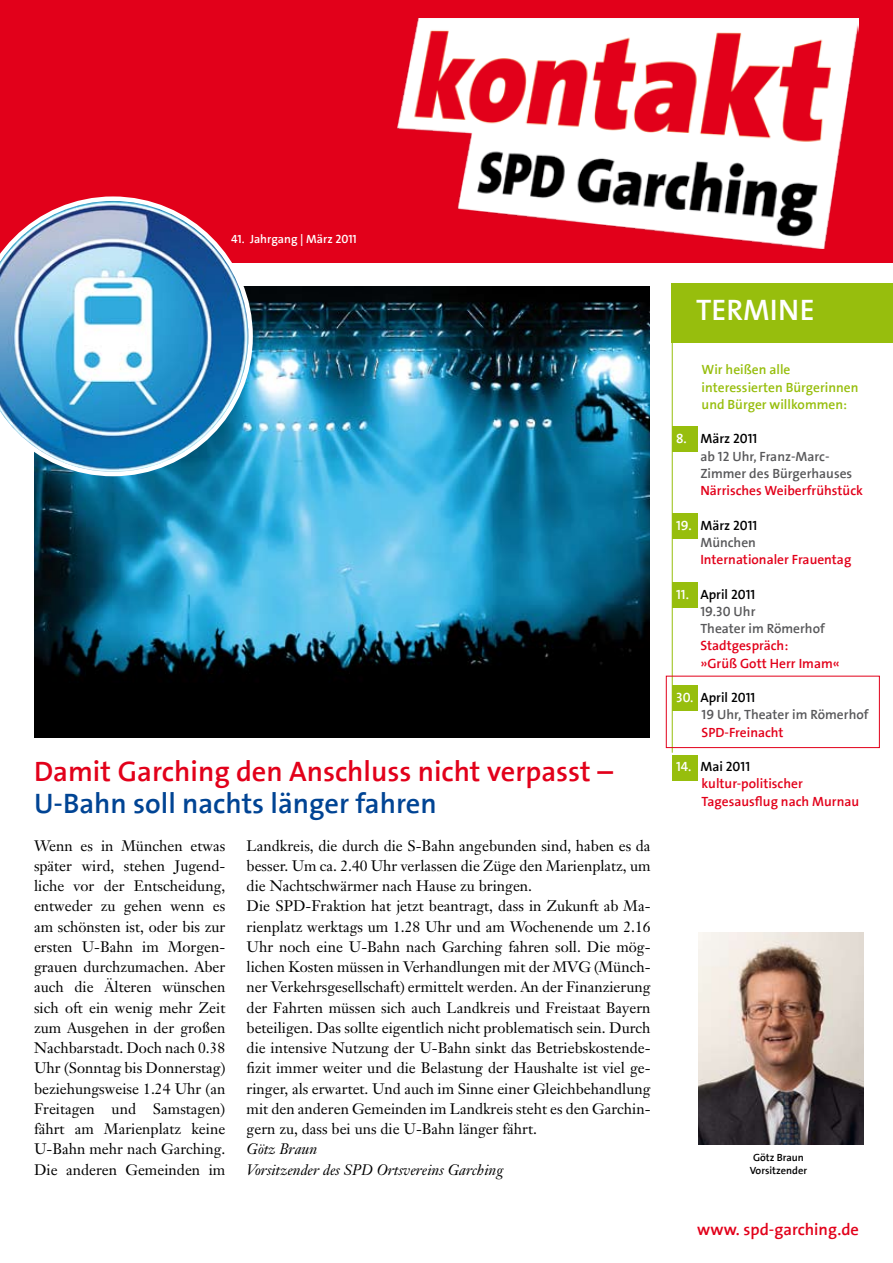
<style>
.page{position:relative;width:893px;height:1263px;background:#fff}
.page>*{position:absolute;margin:0;border:0;box-sizing:border-box;transform-origin:0 0}
.t1{font:700 30px "SPD2002 The Sans";color:#fff}
.t2{font:700 28.5px "SPD2002 The Sans";color:#e2001a}
.t3{font:700 28.5px "SPD2002 The Sans";color:#004494}
.t4{font:700 16.5px "SPD2002 The Sans";color:#e2001a}
.t5{font:15px/20.2px "Janson Text";color:#000;text-align:justify}
.t6{font:italic 15px/20.2px "Janson Text";color:#000}
.t7{font:700 13.5px/17.2px "SPD2002 The Sans";color:#e2001a}
.t8{font:700 13.5px/17.2px "SPD2002 The Sans";color:#58585a}
.t9{font:700 13.5px/17.2px "SPD2002 The Sans";color:#97be0d}
.t10{font:700 13.5px/17.2px "SPD2002 The Sans";color:#000;text-align:right}
.t11{font:700 12px "SPD2002 The Sans";color:#fff}
.t12{font:700 10.5px/12.6px "SPD2002 The Sans";color:#000;text-align:center}
.s1{color:#fff}
.s2{color:#000}
.s3{color:#58585a}
</style>
<div class="page">
<div style="left:672px;top:755px;width:25px;height:26px;background:#97be0d"></div>
<div style="left:672px;top:685px;width:25px;height:25px;background:#97be0d"></div>
<div style="left:672px;top:582px;width:25px;height:26px;background:#97be0d"></div>
<div style="left:0;top:0;width:893px;height:263px;background:#e2001a"></div>
<img style="left:398px;top:19px;width:461px;height:229px">
<hr style="left:672px;top:334px;width:1px;height:419px;background:#97be0d">
<div style="left:672px;top:283px;width:221px;height:60px;background:#97be0d"></div>
<div style="left:672px;top:427px;width:25px;height:25px;background:#97be0d"></div>
<div style="left:672px;top:513px;width:25px;height:25px;background:#97be0d"></div>
<img style="left:35px;top:287px;width:615px;height:451px">
<img style="left:0;top:196px;width:253px;height:280px">
<img style="left:698px;top:932px;width:165px;height:212px">
<div style="left:666px;top:676px;width:214px;height:72px;border:1px solid #e2001a"></div>
<p class="t11" style="left:231px;top:233px;width:127px">41. Jahrgang | März 2011</p>
<h1 class="t1" style="left:696px;top:294px;width:120px">TERMINE</h1>
<p class="t9" style="left:702px;top:362px;width:158px">Wir heißen alle interessierten Bürgerinnen und Bürger willkommen:</p>
<p class="t8" style="left:700px;top:431px;width:153px;text-indent:-24px"><span class="s1">8.</span> <span class="s2">März 2011<br></span>ab 12 Uhr, Franz-Marc-<br>Zimmer des Bürgerhauses</p>
<p class="t7" style="left:700px;top:482px;width:164px">Närrisches Weiberfrühstück</p>
<p class="t10" style="left:676px;top:517px;width:83px"><span class="s1">19.</span> März 2011<br><span class="s3">München</span></p>
<p class="t7" style="left:700px;top:551px;width:152px">Internationaler Frauentag</p>
<p class="t8" style="left:700px;top:586px;width:126px;text-indent:-24px"><span class="s1">11.</span> <span class="s2">April 2011<br></span>19.30 Uhr<br>Theater im Römerhof</p>
<p class="t7" style="left:700px;top:638px;width:141px">Stadtgespräch:<br>»Grüß Gott Herr Imam«</p>
<p class="t8" style="left:702px;top:689px;width:168px;text-indent:-26px"><span class="s1">30.</span> <span class="s2">April 2011<br></span>19 Uhr, Theater im Römerhof</p>
<p class="t7" style="left:702px;top:724px;width:83px">SPD-Freinacht</p>
<p class="t7" style="left:702px;top:758px;width:159px;text-indent:-26px"><span class="s1">14.</span> <span class="s2">Mai 2011<br></span>kultur-politischer<br>Tagesausflug nach Murnau</p>
<h2 class="t2" style="left:34px;top:757px;width:581px">Damit Garching den Anschluss nicht verpasst –</h2>
<h2 class="t3" style="left:34px;top:788px;width:404px">U-Bahn soll nachts länger fahren</h2>
<p class="t5" style="left:34px;top:835px;width:193px">Wenn es in München etwas später wird, stehen Jugend&shy;liche vor der Entscheidung, entweder zu gehen wenn es am schönsten ist, oder bis zur ersten U-Bahn im Morgen&shy;grauen durchzumachen. Aber auch die Älteren wünschen sich oft ein wenig mehr Zeit zum Ausgehen in der großen Nachbarstadt. Doch nach 0.38<br>Uhr (Sonntag bis Donnerstag) beziehungsweise 1.24 Uhr (an Freitagen und Samstagen) fährt am Marienplatz keine U-Bahn mehr nach Garching.<br>Die anderen Gemeinden im</p>
<p class="t5" style="left:247px;top:835px;width:405px;text-align:left">Landkreis, die durch die S-Bahn angebunden sind, haben es da besser. Um ca. 2.40 Uhr verlassen die Züge den Marienplatz, um die Nachtschwärmer nach Hause zu bringen.<br>Die SPD-Fraktion hat jetzt beantragt, dass in Zukunft ab Ma&shy;rienplatz werktags um 1.28 Uhr und am Wochenende um 2.16<br>Uhr noch eine U-Bahn nach Garching fahren soll. Die mög&shy;lichen Kosten müssen in Verhandlungen mit der MVG (Münch&shy;ner Verkehrsgesellschaft) ermittelt werden. An der Finanzierung der Fahrten müssen sich auch Landkreis und Freistaat Bayern beteiligen. Das sollte eigentlich nicht problematisch sein. Durch die intensive Nutzung der U-Bahn sinkt das Betriebskostende&shy;fizit immer weiter und die Belastung der Haushalte ist viel ge&shy;ringer, als erwartet. Und auch im Sinne einer Gleichbehandlung mit den anderen Gemeinden im Landkreis steht es den Garchin&shy;gern zu, dass bei uns die U-Bahn länger fährt.</p>
<p class="t6" style="left:247px;top:1139px;width:258px">Götz Braun<br>Vorsitzender des SPD Ortsvereins Garching</p>
<p class="t12" style="left:750px;top:1152px;width:59px">Götz Braun<br>Vorsitzender</p>
<p class="t4" style="left:697px;top:1221px;width:163px">www. spd-garching.de</p>
</div>
